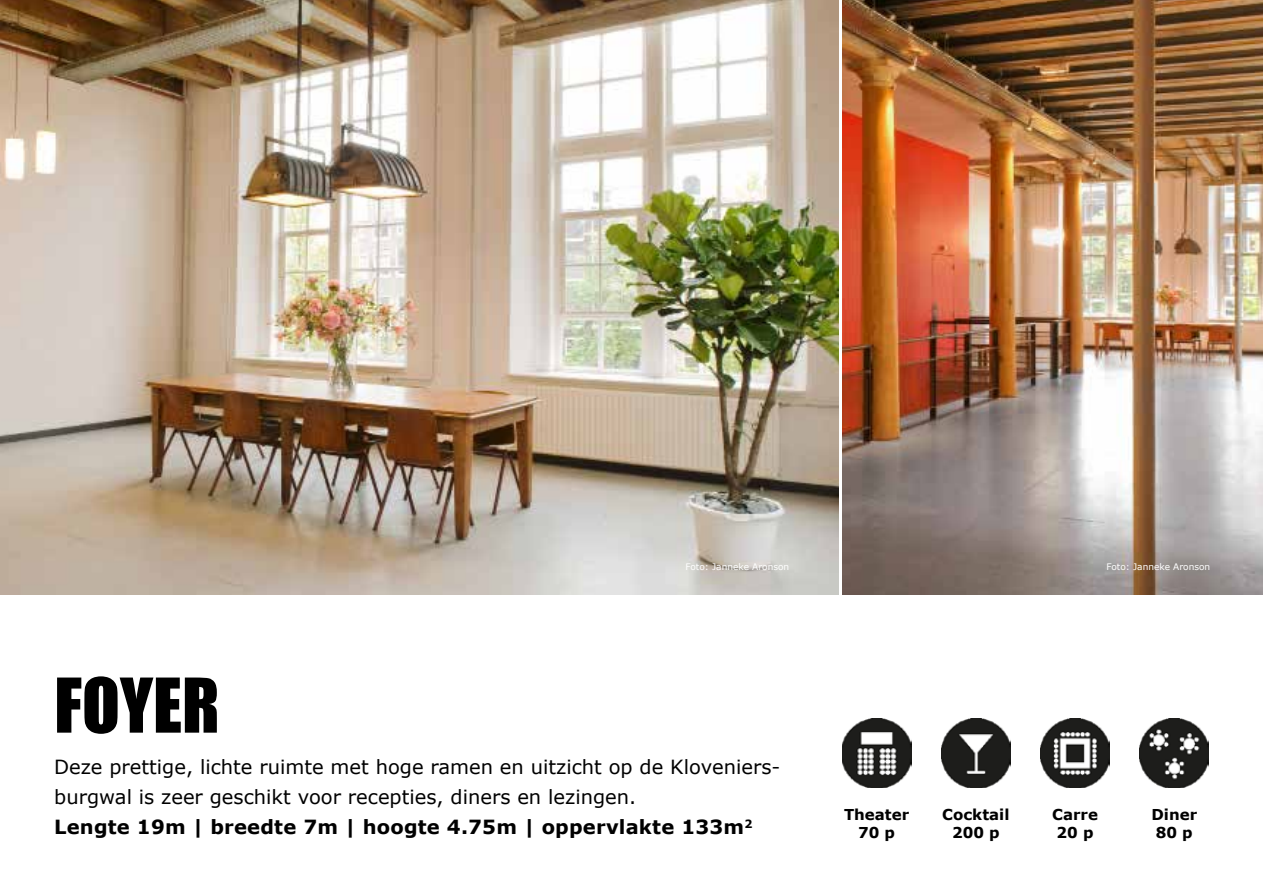
<style>
.page{position:relative;width:1263px;height:893px;background:#fff}
.page>*{position:absolute;margin:0;border:0;box-sizing:border-box;transform-origin:0 0}
.t1{font:69.75px "Impact";color:#000}
.t2{font:19.5px/30px "Verdana";color:#000}
.t3{font:700 15px/18px "Verdana";color:#000;text-align:center}
.t4{font:9px "Verdana";color:#fff}
.s1{font-weight:700}
</style>
<div class="page">
<img style="left:0;top:0;width:838px;height:594px">
<img style="left:842px;top:0;width:421px;height:594px">
<img style="left:842px;top:718px;width:69px;height:70px">
<img style="left:941px;top:718px;width:69px;height:70px">
<img style="left:1040px;top:718px;width:70px;height:70px">
<img style="left:1140px;top:718px;width:69px;height:70px">
<p class="t4" style="left:685px;top:561px;width:105px">Foto: Janneke Aronson</p>
<p class="t4" style="left:1106px;top:561px;width:105px">Foto: Janneke Aronson</p>
<h1 class="t1" style="left:54px;top:651px;width:167px">FOYER</h1>
<p class="t2" style="left:54px;top:752px;width:728px">Deze prettige, lichte ruimte met hoge ramen en uitzicht op de Kloveniers&shy;burgwal is zeer geschikt voor recepties, diners en lezingen.<br><span class="s1">Lengte 19m | breedte 7m | hoogte 4.75m | oppervlakte 133m</span><sup>2</sup></p>
<p class="t3" style="left:844px;top:805px;width:67px">Theater<br>70 p</p>
<p class="t3" style="left:942px;top:805px;width:69px">Cocktail<br>200 p</p>
<p class="t3" style="left:1052px;top:805px;width:47px;text-align:left">Carre<br>20 p</p>
<p class="t3" style="left:1151px;top:805px;width:47px;text-align:left">Diner<br>80 p</p>
</div>
